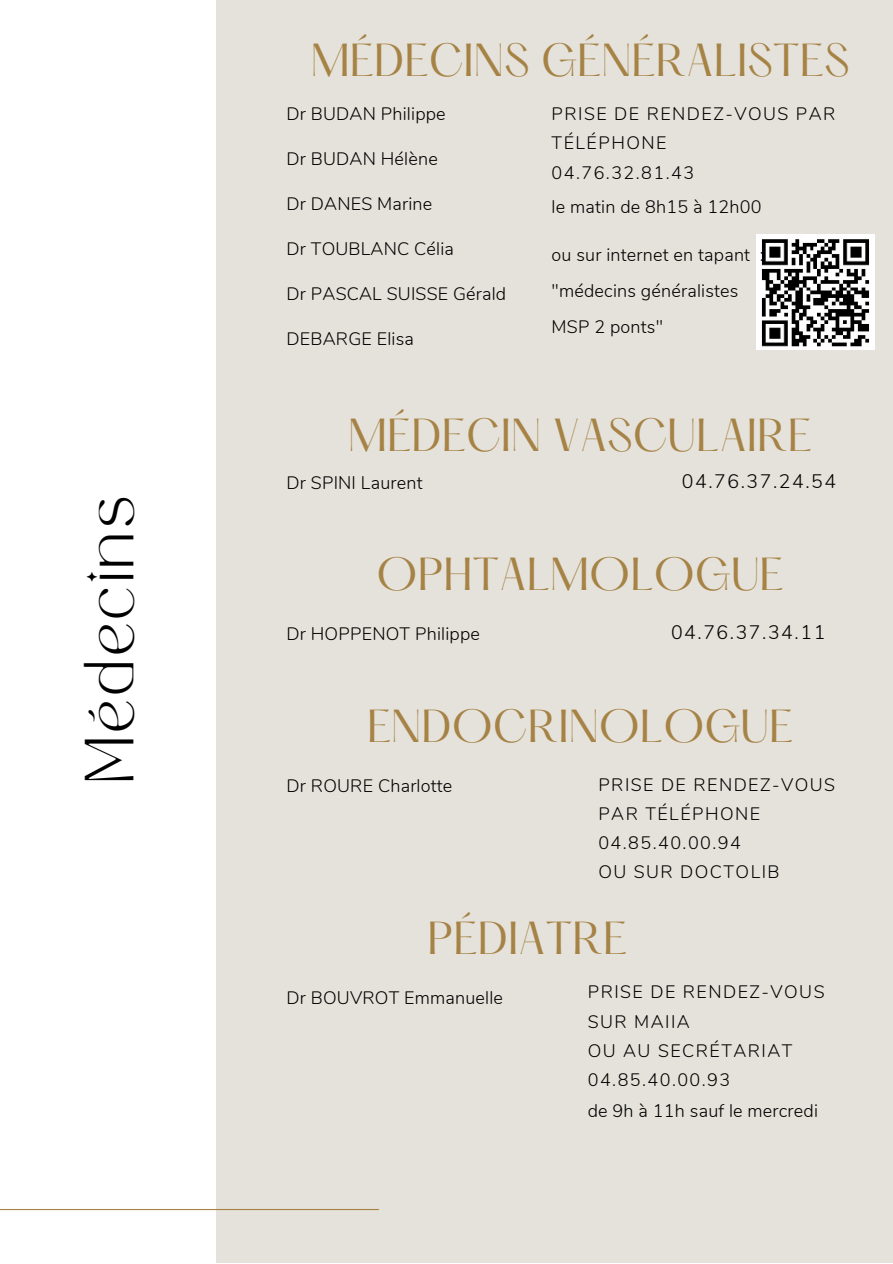
<style>
.page{position:relative;width:893px;height:1264px;background:#fff}
.page>*{position:absolute;margin:0;border:0;box-sizing:border-box;transform-origin:0 0}
.t1{font:48.45px "TAN MONCHERI Regular";letter-spacing:.07em;color:#000}
.t2{font:40.5px "Hatton";color:#a68245}
.t3{font:300 19.5px "Nunito";letter-spacing:.08em;color:#000}
.t4{font:300 18px/36px "Nunito";letter-spacing:.01em;color:#000}
.t5{font:300 18px/29.2px "Nunito";letter-spacing:.08em;color:#000}
</style>
<div class="page">
<div style="left:0;top:0;width:892px;height:1262px;background:#e4e2da"></div>
<div style="left:0;top:0;width:215px;height:1262px;background:#fff"></div>
<hr style="left:0;top:1208px;width:378px;height:1px;background:#a68245">
<img style="left:756px;top:234px;width:118px;height:115px">
<p class="t1" style="left:84px;top:784px;width:290px;rotate:-90deg">Médecins</p>
<p class="t2" style="left:311px;top:41px;width:540px">MÉDECINS GÉNÉRALISTES</p>
<p class="t4" style="left:286px;top:96px;width:161px">Dr BUDAN Philippe</p>
<p class="t4" style="left:286px;top:141px;width:153px">Dr BUDAN Hélène</p>
<p class="t4" style="left:286px;top:186px;width:147px">Dr DANES Marine</p>
<p class="t4" style="left:286px;top:231px;width:169px">Dr TOUBLANC Célia</p>
<p class="t4" style="left:286px;top:276px;width:221px">Dr PASCAL SUISSE Gérald</p>
<p class="t4" style="left:286px;top:321px;width:129px">DEBARGE Elisa</p>
<p class="t5" style="left:551px;top:99px;width:285px">PRISE DE RENDEZ-VOUS PAR<br>TÉLÉPHONE</p>
<p class="t4" style="left:551px;top:155px;width:144px">04.76.32.81.43</p>
<p class="t4" style="left:551px;top:189px;width:211px">le matin de 8h15 à 12h00</p>
<p class="t4" style="left:551px;top:237px;width:213px">ou sur internet en tapant : "médecins généralistes<br>MSP 2 ponts"</p>
<p class="t2" style="left:348px;top:416px;width:465px">MÉDECIN VASCULAIRE</p>
<p class="t4" style="left:286px;top:465px;width:137px">Dr SPINI Laurent</p>
<p class="t3" style="left:681px;top:468px;width:156px">04.76.37.24.54</p>
<p class="t2" style="left:376px;top:555px;width:408px">OPHTALMOLOGUE</p>
<p class="t4" style="left:286px;top:616px;width:195px">Dr HOPPENOT Philippe</p>
<p class="t3" style="left:671px;top:619px;width:156px">04.76.37.34.11</p>
<p class="t2" style="left:367px;top:707px;width:428px">ENDOCRINOLOGUE</p>
<p class="t4" style="left:286px;top:768px;width:167px">Dr ROURE Charlotte</p>
<p class="t5" style="left:598px;top:770px;width:238px">PRISE DE RENDEZ-VOUS<br>PAR TÉLÉPHONE</p>
<p class="t4" style="left:598px;top:825px;width:144px">04.85.40.00.94</p>
<p class="t5" style="left:598px;top:857px;width:183px">OU SUR DOCTOLIB</p>
<p class="t2" style="left:427px;top:919px;width:201px">PÉDIATRE</p>
<p class="t4" style="left:286px;top:980px;width:218px">Dr BOUVROT Emmanuelle</p>
<p class="t5" style="left:587px;top:977px;width:238px">PRISE DE RENDEZ-VOUS</p>
<p class="t5" style="left:587px;top:1006px;width:103px">SUR MAIIA</p>
<p class="t5" style="left:587px;top:1036px;width:206px">OU AU SECRÉTARIAT</p>
<p class="t4" style="left:587px;top:1062px;width:144px">04.85.40.00.93</p>
<p class="t4" style="left:587px;top:1092px;width:232px">de 9h à 11h sauf le mercredi</p>
</div>
